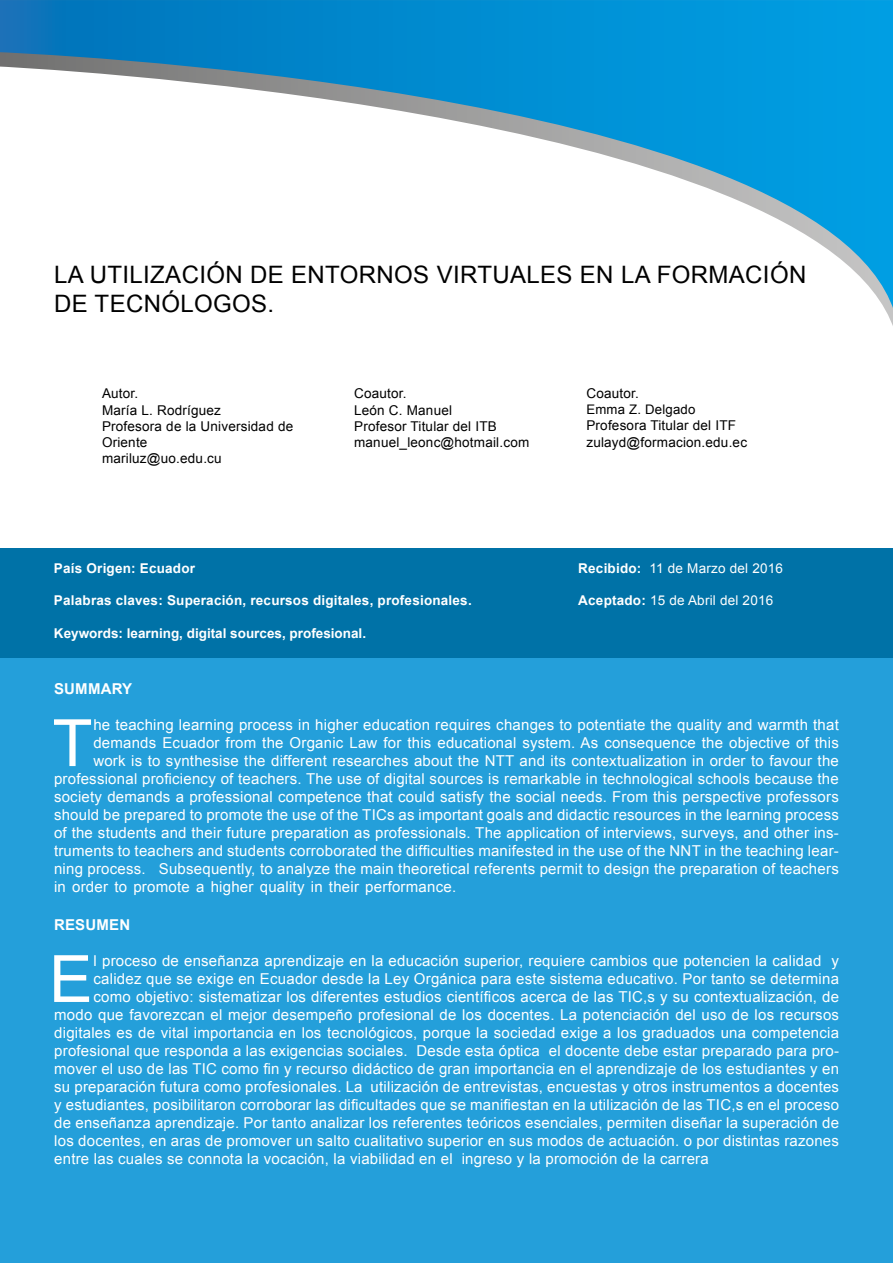
<style>
.page{position:relative;width:893px;height:1263px;background:#fff}
.page>*{position:absolute;margin:0;border:0;box-sizing:border-box;transform-origin:0 0}
.t1{font:65.25px "Arial";color:#fff}
.t2{font:24px/28.8px "Arial";letter-spacing:.015em;color:#000}
.t3{font:15px "Arial";letter-spacing:.015em;color:#fff}
.t4{font:700 15px "Arial";letter-spacing:.015em;color:#fff}
.t5{font:13.5px/16.2px "Arial";letter-spacing:.015em;color:#000}
.t6{font:700 13.5px "Arial";letter-spacing:.015em;color:#fff}
.t7{font:13.5px "Arial";letter-spacing:.015em;color:#fff}
.t8{font:13.2px "Arial";letter-spacing:.015em;color:#000}
.s1{font-weight:700}
</style>
<div class="page">
<div style="left:0;top:658px;width:893px;height:605px;background:#249fda"></div>
<div style="left:0;top:549px;width:893px;height:109px;background:#0072a7"></div>
<svg style="left:0;top:0;width:893px;height:311px"></svg>
<h2 class="t2" style="left:54px;top:261px;width:754px">LA UTILIZACIÓN DE ENTORNOS VIRTUALES EN LA FORMACIÓN<br>DE TECNÓLOGOS.</h2>
<p class="t5" style="left:102px;top:386px;width:193px">Autor.<br>María L. Rodríguez<br>Profesora de la Universidad de<br>Oriente<br>mariluz@uo.edu.cu</p>
<p class="t5" style="left:354px;top:386px;width:177px">Coautor.<br>León C. Manuel<br>Profesor Titular del ITB manuel_leonc@hotmail.com</p>
<p class="t6" style="left:54px;top:559px;width:143px">País Origen: Ecuador</p>
<p class="t6" style="left:54px;top:592px;width:419px">Palabras claves: Superación, recursos digitales, profesionales.</p>
<p class="t6" style="left:54px;top:624px;width:314px">Keywords: learning, digital sources, profesional.</p>
<p class="t4" style="left:54px;top:678px;width:80px">SUMMARY</p>
<p class="t5" style="left:586px;top:386px;width:54px">Coautor.</p>
<p class="t8" style="left:586px;top:401px;width:111px">Emma Z. Delgado</p>
<p class="t5" style="left:586px;top:418px;width:162px">Profesora Titular del ITF zulayd@formacion.edu.ec</p>
<p class="t7" style="left:578px;top:559px;width:206px"><span class="s1">Recibido:</span> 11 de Marzo del 2016</p>
<p class="t7" style="left:578px;top:592px;width:196px"><span class="s1">Aceptado:</span> 15 de Abril del 2016</p>
<h1 class="t1" style="left:52px;top:700px;width:41px">T</h1>
<p class="t3" style="left:93px;top:715px;width:747px">he teaching learning process in higher education requires changes to potentiate the quality and warmth that</p>
<p class="t3" style="left:93px;top:733px;width:747px">demands Ecuador from the Organic Law for this educational system. As consequence the objective of this</p>
<p class="t3" style="left:93px;top:751px;width:747px">work is to synthesise the different researches about the NTT and its contextualization in order to favour the</p>
<p class="t3" style="left:54px;top:769px;width:786px">professional proficiency of teachers. The use of digital sources is remarkable in technological schools because the</p>
<p class="t3" style="left:54px;top:787px;width:786px">society demands a professional competence that could satisfy the social needs. From this perspective professors</p>
<p class="t3" style="left:54px;top:805px;width:786px">should be prepared to promote the use of the TICs as important goals and didactic resources in the learning process</p>
<p class="t3" style="left:54px;top:823px;width:786px">of the students and their future preparation as professionals. The application of interviews, surveys, and other ins-</p>
<p class="t3" style="left:54px;top:841px;width:786px">truments to teachers and students corroborated the difficulties manifested in the use of the NNT in the teaching lear-</p>
<p class="t3" style="left:54px;top:859px;width:786px">ning process. Subsequently, to analyze the main theoretical referents permit to design the preparation of teachers</p>
<p class="t3" style="left:54px;top:877px;width:404px">in order to promote a higher quality in their performance.</p>
<p class="t4" style="left:54px;top:914px;width:78px">RESUMEN</p>
<h1 class="t1" style="left:49px;top:936px;width:45px">E</h1>
<p class="t3" style="left:94px;top:951px;width:747px">l proceso de enseñanza aprendizaje en la educación superior, requiere cambios que potencien la calidad y</p>
<p class="t3" style="left:94px;top:969px;width:747px">calidez que se exige en Ecuador desde la Ley Orgánica para este sistema educativo. Por tanto se determina</p>
<p class="t3" style="left:94px;top:987px;width:747px">como objetivo: sistematizar los diferentes estudios científicos acerca de las TIC,s y su contextualización, de</p>
<p class="t3" style="left:54px;top:1005px;width:786px">modo que favorezcan el mejor desempeño profesional de los docentes. La potenciación del uso de los recursos</p>
<p class="t3" style="left:54px;top:1023px;width:786px">digitales es de vital importancia en los tecnológicos, porque la sociedad exige a los graduados una competencia</p>
<p class="t3" style="left:54px;top:1041px;width:786px">profesional que responda a las exigencias sociales. Desde esta óptica el docente debe estar preparado para pro-</p>
<p class="t3" style="left:54px;top:1059px;width:786px">mover el uso de las TIC como fin y recurso didáctico de gran importancia en el aprendizaje de los estudiantes y en</p>
<p class="t3" style="left:54px;top:1077px;width:786px">su preparación futura como profesionales. La utilización de entrevistas, encuestas y otros instrumentos a docentes</p>
<p class="t3" style="left:54px;top:1095px;width:786px">y estudiantes, posibilitaron corroborar las dificultades que se manifiestan en la utilización de las TIC,s en el proceso</p>
<p class="t3" style="left:54px;top:1113px;width:786px">de enseñanza aprendizaje. Por tanto analizar los referentes teóricos esenciales, permiten diseñar la superación de</p>
<p class="t3" style="left:54px;top:1131px;width:786px">los docentes, en aras de promover un salto cualitativo superior en sus modos de actuación. o por distintas razones</p>
<p class="t3" style="left:54px;top:1149px;width:656px">entre las cuales se connota la vocación, la viabilidad en el ingreso y la promoción de la carrera</p>
</div>
